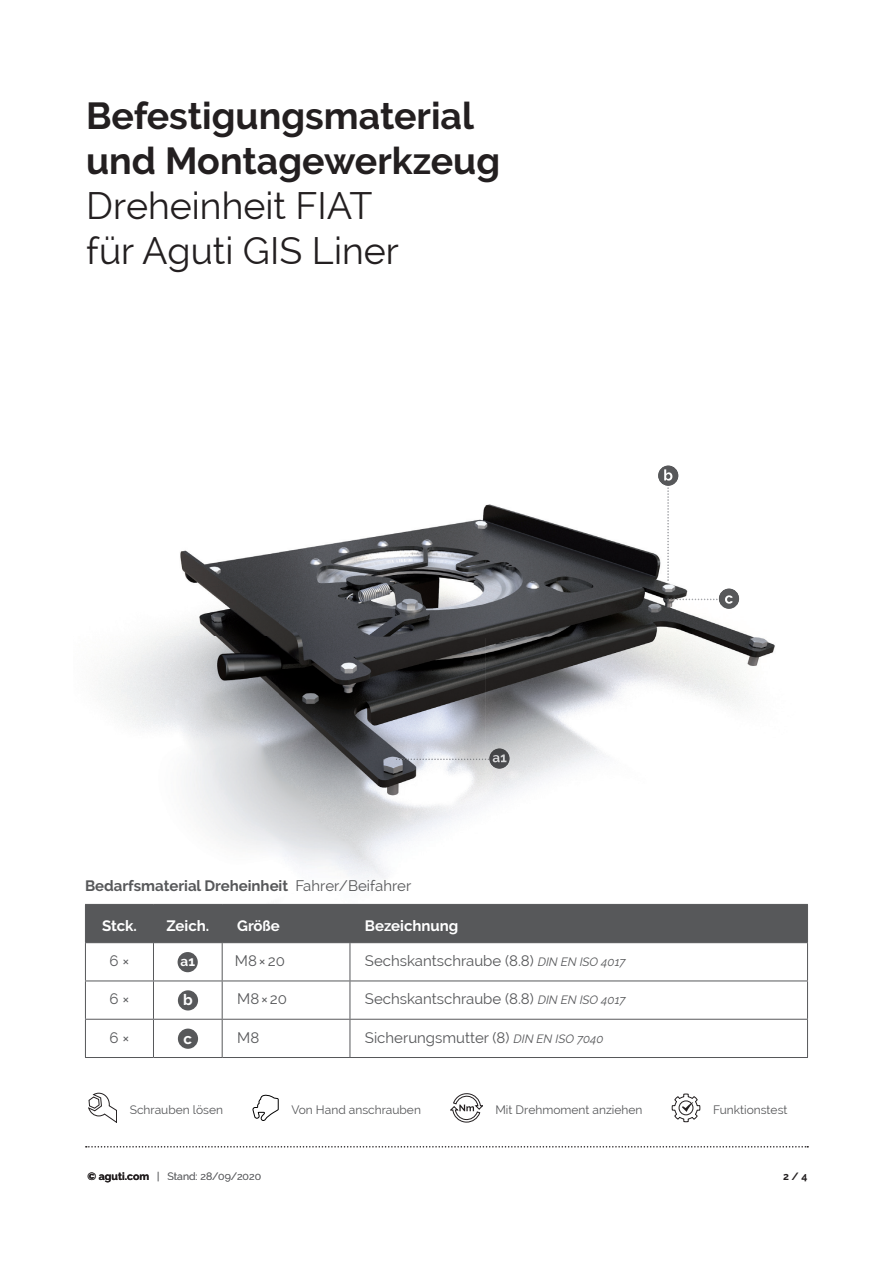
<style>
.page{position:relative;width:893px;height:1263px;background:#fff}
.page>*{position:absolute;margin:0;border:0;box-sizing:border-box;transform-origin:0 0}
.t1{font:700 37.5px/45px "Raleway";color:#231f20}
.t2{font:37.5px/45px "Raleway";color:#231f20}
.t3{font:700 15.15px "Raleway";color:#fff}
.t4{font:15px "Raleway";color:#57585a}
.t5{font:700 15px "Raleway";color:#57585a}
.t6{font:700 15px "Raleway";color:#fff}
.t7{font:700 13.5px "Raleway";color:#fff}
.t8{font:12px "Raleway";color:#57585a}
.t9{font:10.5px "Raleway";color:#6c6d70}
.t10{font:700 10.5px "Raleway";color:#231f20}
.s1{font-weight:400}
.s2{font-style:italic;font-size:12px}
.s3{font-weight:700;color:#231f20}
</style>
<div class="page">
<svg style="left:86px;top:1146px;width:722px;height:1px"></svg>
<img style="left:85px;top:473px;width:710px;height:431px">
<img style="left:667px;top:599px;width:50px;height:1px">
<img style="left:658px;top:465px;width:20px;height:21px">
<svg style="left:664px;top:469px;width:8px;height:112px"></svg>
<img style="left:719px;top:589px;width:20px;height:20px">
<svg style="left:725px;top:595px;width:8px;height:9px"></svg>
<img style="left:489px;top:748px;width:20px;height:21px">
<svg style="left:396px;top:754px;width:110px;height:8px"></svg>
<svg style="left:253px;top:1095px;width:26px;height:26px"></svg>
<svg style="left:451px;top:1094px;width:32px;height:28px"></svg>
<svg style="left:88px;top:1093px;width:29px;height:30px"></svg>
<svg style="left:672px;top:1094px;width:28px;height:28px"></svg>
<div style="left:86px;top:905px;width:721px;height:37px;background:#57585a"></div>
<hr style="left:85px;top:904px;width:68px;height:1px;background:#57585a">
<hr style="left:85px;top:905px;width:1px;height:37px;background:#57585a">
<hr style="left:153px;top:904px;width:69px;height:1px;background:#57585a">
<hr style="left:153px;top:905px;width:1px;height:37px;background:#57585a">
<hr style="left:222px;top:904px;width:128px;height:1px;background:#57585a">
<hr style="left:222px;top:905px;width:1px;height:37px;background:#57585a">
<hr style="left:350px;top:904px;width:458px;height:1px;background:#57585a">
<hr style="left:350px;top:905px;width:1px;height:37px;background:#57585a">
<hr style="left:807px;top:905px;width:1px;height:37px;background:#57585a">
<hr style="left:85px;top:942px;width:68px;height:1px;background:#57585a">
<hr style="left:85px;top:943px;width:1px;height:37px;background:#57585a">
<hr style="left:153px;top:942px;width:69px;height:1px;background:#57585a">
<hr style="left:153px;top:943px;width:1px;height:37px;background:#57585a">
<hr style="left:222px;top:942px;width:128px;height:1px;background:#57585a">
<hr style="left:222px;top:943px;width:1px;height:37px;background:#57585a">
<hr style="left:350px;top:942px;width:458px;height:1px;background:#57585a">
<hr style="left:350px;top:943px;width:1px;height:37px;background:#57585a">
<hr style="left:807px;top:943px;width:1px;height:37px;background:#57585a">
<hr style="left:85px;top:980px;width:68px;height:1px;background:#57585a">
<hr style="left:85px;top:981px;width:1px;height:38px;background:#57585a">
<hr style="left:153px;top:980px;width:69px;height:1px;background:#57585a">
<hr style="left:153px;top:981px;width:1px;height:38px;background:#57585a">
<hr style="left:222px;top:980px;width:128px;height:1px;background:#57585a">
<hr style="left:222px;top:981px;width:1px;height:38px;background:#57585a">
<hr style="left:350px;top:980px;width:458px;height:1px;background:#57585a">
<hr style="left:350px;top:981px;width:1px;height:38px;background:#57585a">
<hr style="left:807px;top:981px;width:1px;height:38px;background:#57585a">
<hr style="left:85px;top:1019px;width:68px;height:1px;background:#57585a">
<hr style="left:85px;top:1020px;width:1px;height:37px;background:#57585a">
<hr style="left:153px;top:1019px;width:69px;height:1px;background:#57585a">
<hr style="left:153px;top:1020px;width:1px;height:37px;background:#57585a">
<hr style="left:222px;top:1019px;width:128px;height:1px;background:#57585a">
<hr style="left:222px;top:1020px;width:1px;height:37px;background:#57585a">
<hr style="left:350px;top:1019px;width:458px;height:1px;background:#57585a">
<hr style="left:350px;top:1020px;width:1px;height:37px;background:#57585a">
<hr style="left:807px;top:1020px;width:1px;height:37px;background:#57585a">
<hr style="left:85px;top:1057px;width:68px;height:1px;background:#57585a">
<hr style="left:153px;top:1057px;width:69px;height:1px;background:#57585a">
<hr style="left:222px;top:1057px;width:128px;height:1px;background:#57585a">
<hr style="left:350px;top:1057px;width:458px;height:1px;background:#57585a">
<div style="left:178px;top:952px;width:20px;height:20px;background:#57585a;border-radius:50%"></div>
<div style="left:178px;top:990px;width:20px;height:20px;background:#57585a;border-radius:50%"></div>
<div style="left:178px;top:1028px;width:20px;height:21px;background:#57585a;border-radius:50%"></div>
<h1 class="t1" style="left:86px;top:93px;width:416px">Befestigungsmaterial und Montagewerkzeug</h1>
<h1 class="t2" style="left:86px;top:183px;width:314px">Dreheinheit FIAT für Aguti GIS Liner</h1>
<p class="t5" style="left:85px;top:877px;width:328px">Bedarfsmaterial Dreheinheit <span class="s1">Fahrer/Beifahrer</span></p>
<p class="t6" style="left:102px;top:917px;width:36px">Stck.</p>
<p class="t6" style="left:166px;top:917px;width:44px">Zeich.</p>
<p class="t6" style="left:237px;top:917px;width:44px">Größe</p>
<p class="t6" style="left:365px;top:917px;width:95px">Bezeichnung</p>
<p class="t4" style="left:110px;top:952px;width:21px">6 ×</p>
<p class="t7" style="left:181px;top:953px;width:16px">a1</p>
<p class="t4" style="left:235px;top:952px;width:52px">M8 × 20</p>
<p class="t4" style="left:365px;top:952px;width:262px">Sechskantschraube (8.8) <span class="s2">DIN EN ISO 4017</span></p>
<p class="t4" style="left:110px;top:990px;width:21px">6 ×</p>
<p class="t3" style="left:183px;top:991px;width:11px">b</p>
<p class="t4" style="left:237px;top:990px;width:52px">M8 × 20</p>
<p class="t4" style="left:365px;top:990px;width:262px">Sechskantschraube (8.8) <span class="s2">DIN EN ISO 4017</span></p>
<p class="t4" style="left:110px;top:1029px;width:21px">6 ×</p>
<p class="t3" style="left:184px;top:1029px;width:10px">c</p>
<p class="t4" style="left:237px;top:1029px;width:24px">M8</p>
<p class="t4" style="left:365px;top:1029px;width:240px">Sicherungsmutter (8) <span class="s2">DIN EN ISO 7040</span></p>
<p class="t8" style="left:130px;top:1102px;width:95px">Schrauben lösen</p>
<p class="t8" style="left:291px;top:1102px;width:131px">Von Hand anschrauben</p>
<p class="t8" style="left:495px;top:1102px;width:149px">Mit Drehmoment anziehen</p>
<p class="t8" style="left:713px;top:1102px;width:76px">Funktionstest</p>
<p class="t9" style="left:88px;top:1170px;width:175px"><span class="s3">© aguti.com</span> | Stand: 28/09/2020</p>
<p class="t10" style="left:783px;top:1170px;width:26px">2 / 4</p>
</div>
